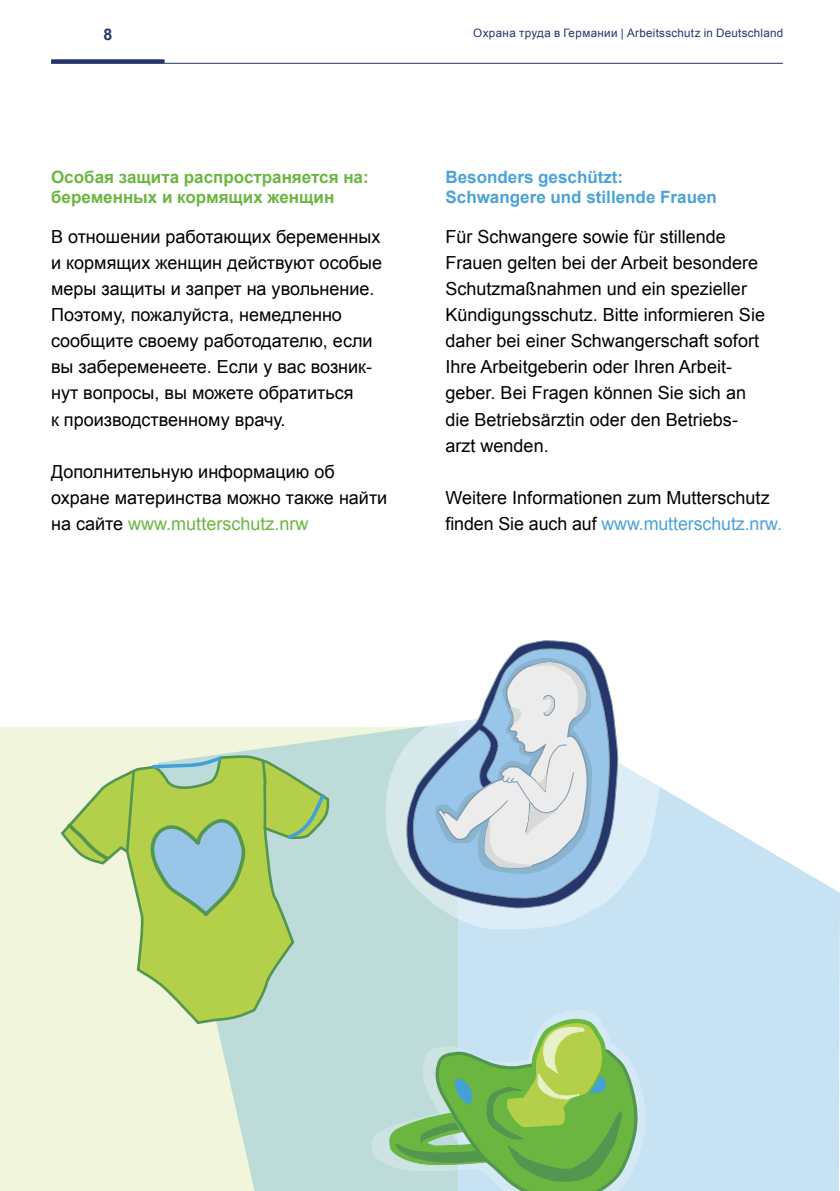
<style>
.page{position:relative;width:840px;height:1191px;background:#fff}
.page>*{position:absolute;margin:0;border:0;box-sizing:border-box;transform-origin:0 0}
.t1{font:18px/26px "Arial";color:#000}
.t2{font:700 17px/20px "Arial";color:#6ab640}
.t3{font:700 17px/20px "Arial";color:#4ba2d7}
.t4{font:700 16px "Arial";color:#243569}
.t5{font:11.6px "Arial";letter-spacing:.025em;color:#243569}
.s1{color:#6ab640}
.s2{color:#4ba2d7}
</style>
<div class="page">
<svg style="left:51px;top:59px;width:113px;height:4px"></svg>
<hr style="left:51px;top:63px;width:731px;height:1px;background:#243569">
<div style="left:0;top:727px;width:457px;height:464px;background:#f0f5db"></div>
<svg style="left:217px;top:732px;width:622px;height:459px;fill:#c6e2f3"></svg>
<svg style="left:382px;top:729px;width:288px;height:201px;background:#d3e8ef"></svg>
<svg style="left:404px;top:640px;width:214px;height:269px"></svg>
<svg style="left:409px;top:647px;width:203px;height:255px"></svg>
<svg style="left:434px;top:655px;width:159px;height:220px;background:#c2d3e1"></svg>
<svg style="left:369px;top:1005px;width:280px;height:186px;background:#9bca95"></svg>
<svg style="left:60px;top:754px;width:270px;height:271px"></svg>
<svg style="left:260px;top:758px;width:7px;height:73px"></svg>
<svg style="left:124px;top:768px;width:12px;height:86px"></svg>
<svg style="left:151px;top:755px;width:72px;height:14px"></svg>
<svg style="left:146px;top:815px;width:101px;height:103px;background:#9cc498"></svg>
<svg style="left:285px;top:792px;width:42px;height:48px;background:#a1c76e"></svg>
<svg style="left:66px;top:821px;width:45px;height:41px;background:#aaca5f"></svg>
<p class="t4" style="left:103px;top:24px;width:10px">8</p>
<p class="t5" style="left:473px;top:25px;width:311px">Охрана труда в Германии | Arbeitsschutz in Deutschland</p>
<h2 class="t2" style="left:51px;top:167px;width:319px">Особая защита распространяется на: беременных и кормящих женщин</h2>
<p class="t1" style="left:51px;top:224px;width:332px">В отношении работающих беременных и кормящих женщин действуют особые меры защиты и запрет на увольнение.<br>Поэтому, пожалуйста, немедленно сообщите своему работодателю, если вы забеременеете. Если у вас возник&shy;нут вопросы, вы можете обратиться<br>к производственному врачу.</p>
<p class="t1" style="left:51px;top:458px;width:337px">Дополнительную информацию об охране материнства можно также найти на сайте <span class="s1">www.mutterschutz.nrw</span></p>
<h2 class="t3" style="left:445px;top:167px;width:273px">Besonders geschützt:<br>Schwangere und stillende Frauen</h2>
<p class="t1" style="left:445px;top:224px;width:321px">Für Schwangere sowie für stillende Frauen gelten bei der Arbeit besondere Schutzmaßnahmen und ein spezieller Kündigungsschutz. Bitte informieren Sie daher bei einer Schwangerschaft sofort Ihre Arbeitgeberin oder Ihren Arbeit&shy;geber. Bei Fragen können Sie sich an die Betriebsärztin oder den Betriebs&shy;arzt -wenden.</p>
<p class="t1" style="left:445px;top:484px;width:338px">Weitere Informationen zum Mutterschutz finden Sie auch auf <span class="s2">www.mutterschutz.nrw.</span></p>
</div>
